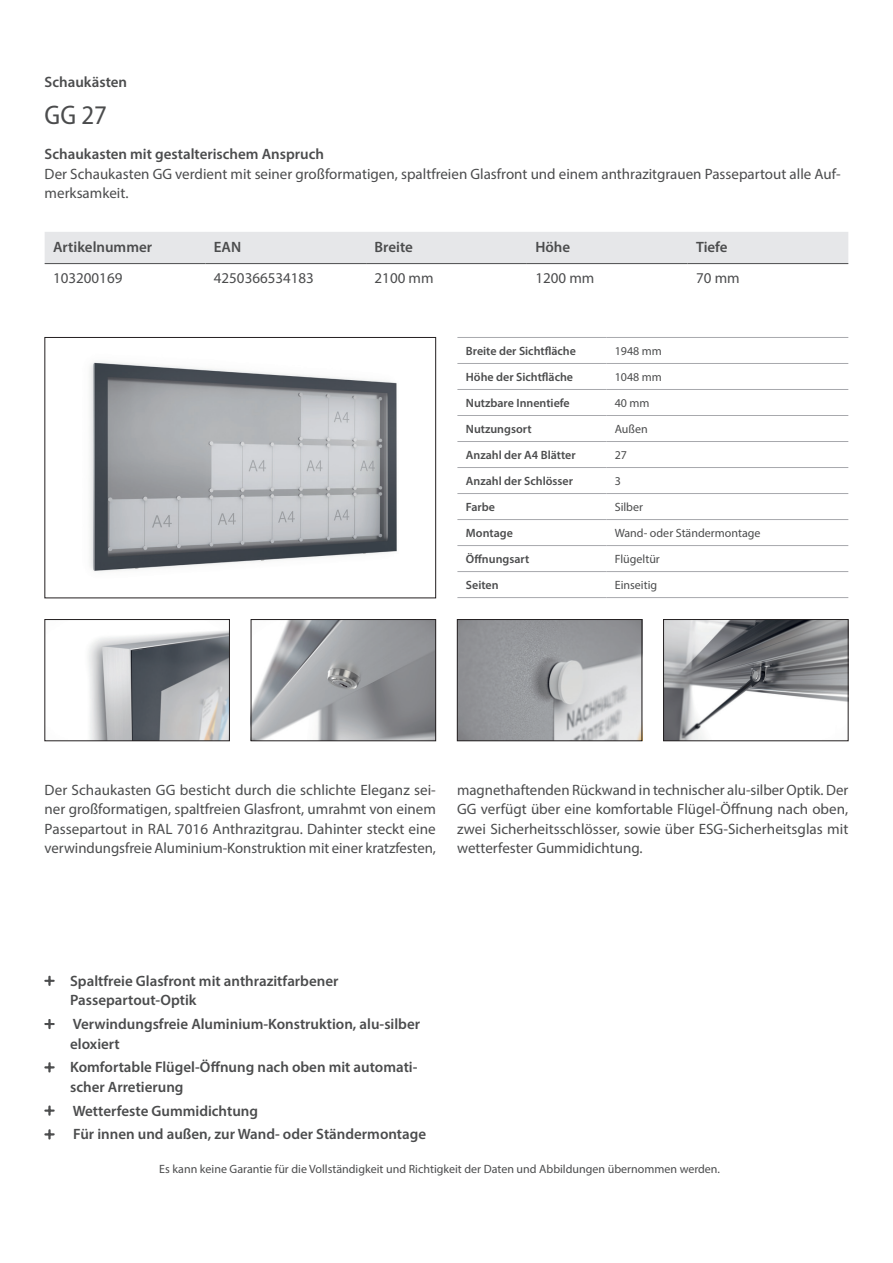
<style>
.page{position:relative;width:893px;height:1263px;background:#fff}
.page>*{position:absolute;margin:0;border:0;box-sizing:border-box;transform-origin:0 0}
.t1{font:semi-condensed 27px "Myriad Pro";color:#4b4c4d}
.t2{font:15px/19.5px "Myriad Pro";color:#4b4c4d;text-align:justify}
.t3{font:600 15px/19.5px "Myriad Pro";color:#4b4c4d}
.t4{font:12px "Myriad Pro";color:#4b4c4d}
.t5{font:600 12px "Myriad Pro";color:#4b4c4d}
</style>
<div class="page">
<img style="left:90px;top:362px;width:307px;height:209px">
<div style="left:45px;top:337px;width:391px;height:261px;border:1px solid #231f20"></div>
<img style="left:88px;top:630px;width:140px;height:109px">
<div style="left:45px;top:619px;width:185px;height:122px;border:1px solid #231f20"></div>
<img style="left:253px;top:621px;width:181px;height:118px">
<div style="left:251px;top:619px;width:185px;height:122px;border:1px solid #231f20"></div>
<img style="left:665px;top:621px;width:181px;height:118px">
<div style="left:663px;top:619px;width:185px;height:122px;border:1px solid #231f20"></div>
<img style="left:459px;top:621px;width:181px;height:118px">
<div style="left:457px;top:619px;width:185px;height:122px;border:1px solid #231f20"></div>
<div style="left:45px;top:232px;width:803px;height:31px;background:#e6e7e9"></div>
<hr style="left:45px;top:263px;width:160px;height:1px;background:#4b4c4d">
<hr style="left:205px;top:263px;width:161px;height:1px;background:#4b4c4d">
<hr style="left:366px;top:263px;width:161px;height:1px;background:#4b4c4d">
<hr style="left:527px;top:263px;width:161px;height:1px;background:#4b4c4d">
<hr style="left:688px;top:263px;width:160px;height:1px;background:#4b4c4d">
<hr style="left:457px;top:337px;width:149px;height:1px;background:#a8a9ad">
<hr style="left:606px;top:337px;width:242px;height:1px;background:#a8a9ad">
<hr style="left:457px;top:363px;width:149px;height:1px;background:#a8a9ad">
<hr style="left:606px;top:363px;width:242px;height:1px;background:#a8a9ad">
<hr style="left:457px;top:389px;width:149px;height:1px;background:#a8a9ad">
<hr style="left:606px;top:389px;width:242px;height:1px;background:#a8a9ad">
<hr style="left:457px;top:415px;width:149px;height:1px;background:#a8a9ad">
<hr style="left:606px;top:415px;width:242px;height:1px;background:#a8a9ad">
<hr style="left:457px;top:441px;width:149px;height:1px;background:#a8a9ad">
<hr style="left:606px;top:441px;width:242px;height:1px;background:#a8a9ad">
<hr style="left:457px;top:467px;width:149px;height:1px;background:#a8a9ad">
<hr style="left:606px;top:467px;width:242px;height:1px;background:#a8a9ad">
<hr style="left:457px;top:493px;width:149px;height:1px;background:#a8a9ad">
<hr style="left:606px;top:493px;width:242px;height:1px;background:#a8a9ad">
<hr style="left:457px;top:519px;width:149px;height:1px;background:#a8a9ad">
<hr style="left:606px;top:519px;width:242px;height:1px;background:#a8a9ad">
<hr style="left:457px;top:545px;width:149px;height:1px;background:#a8a9ad">
<hr style="left:606px;top:545px;width:242px;height:1px;background:#a8a9ad">
<hr style="left:457px;top:571px;width:149px;height:1px;background:#a8a9ad">
<hr style="left:606px;top:571px;width:242px;height:1px;background:#a8a9ad">
<hr style="left:457px;top:597px;width:149px;height:1px;background:#a8a9ad">
<hr style="left:606px;top:597px;width:242px;height:1px;background:#a8a9ad">
<p class="t3" style="left:45px;top:72px;width:84px">Schaukästen</p>
<h1 class="t1" style="left:45px;top:99px;width:64px">GG 27</h1>
<p class="t3" style="left:45px;top:144px;width:281px">Schaukasten mit gestalterischem Anspruch</p>
<p class="t2" style="left:45px;top:164px;width:798px">Der Schaukasten GG verdient mit seiner großformatigen, spaltfreien Glasfront und einem anthrazitgrauen Passepartout alle Auf&shy;merksamkeit.</p>
<p class="t3" style="left:53px;top:236px;width:101px">Artikelnummer</p>
<p class="t3" style="left:214px;top:236px;width:29px">EAN</p>
<p class="t3" style="left:375px;top:236px;width:40px">Breite</p>
<p class="t3" style="left:535px;top:236px;width:36px">Höhe</p>
<p class="t3" style="left:696px;top:236px;width:33px">Tiefe</p>
<p class="t2" style="left:53px;top:268px;width:71px">103200169</p>
<p class="t2" style="left:214px;top:268px;width:102px">4250366534183</p>
<p class="t2" style="left:375px;top:268px;width:60px">2100 mm</p>
<p class="t2" style="left:535px;top:268px;width:60px">1200 mm</p>
<p class="t2" style="left:696px;top:268px;width:45px">70 mm</p>
<p class="t5" style="left:466px;top:343px;width:112px">Breite der Sichtfläche</p>
<p class="t4" style="left:615px;top:344px;width:49px">1948 mm</p>
<p class="t5" style="left:466px;top:369px;width:109px">Höhe der Sichtfläche</p>
<p class="t4" style="left:615px;top:370px;width:49px">1048 mm</p>
<p class="t5" style="left:466px;top:395px;width:105px">Nutzbare Innentiefe</p>
<p class="t4" style="left:615px;top:396px;width:36px">40 mm</p>
<p class="t5" style="left:466px;top:421px;width:67px">Nutzungsort</p>
<p class="t4" style="left:615px;top:422px;width:35px">Außen</p>
<p class="t5" style="left:466px;top:447px;width:111px">Anzahl der A4 Blätter</p>
<p class="t4" style="left:615px;top:448px;width:14px">27</p>
<p class="t5" style="left:466px;top:473px;width:109px">Anzahl der Schlösser</p>
<p class="t4" style="left:615px;top:474px;width:8px">3</p>
<p class="t5" style="left:466px;top:499px;width:31px">Farbe</p>
<p class="t4" style="left:615px;top:500px;width:30px">Silber</p>
<p class="t5" style="left:466px;top:525px;width:48px">Montage</p>
<p class="t4" style="left:615px;top:526px;width:147px">Wand- oder Ständermontage</p>
<p class="t5" style="left:466px;top:551px;width:65px">Öffnungsart</p>
<p class="t4" style="left:615px;top:552px;width:47px">Flügeltür</p>
<p class="t5" style="left:466px;top:577px;width:34px">Seiten</p>
<p class="t4" style="left:615px;top:578px;width:44px">Einseitig</p>
<p class="t2" style="left:45px;top:780px;width:393px">Der Schaukasten GG besticht durch die schlichte Eleganz sei&shy;ner großformatigen, spaltfreien Glasfront, umrahmt von einem Passepartout in RAL 7016 Anthrazitgrau. Dahinter steckt eine verwindungsfreie Aluminium-Konstruktion mit einer kratzfesten,</p>
<p class="t2" style="left:457px;top:780px;width:393px">magnethaftenden Rückwand in technischer alu-silber Optik. Der GG verfügt über eine komfortable Flügel-Öffnung nach oben, zwei Sicherheitsschlösser, sowie über ESG-Sicherheitsglas mit wetterfester Gummidichtung.</p>
<p class="t3" style="left:70px;top:970px;width:270px">Spaltfreie Glasfront mit anthrazitfarbener<br>Passepartout-Optik</p>
<p class="t3" style="left:70px;top:1014px;width:351px">Verwindungsfreie Aluminium-Konstruktion, alu-silber eloxiert</p>
<p class="t3" style="left:70px;top:1057px;width:349px">Komfortable Flügel-Öffnung nach oben mit automati&shy;scher Arretierung</p>
<p class="t3" style="left:73px;top:1098px;width:355px;line-height:23.7px">Wetterfeste Gummidichtung<br>Für innen und außen, zur Wand- oder Ständermontage</p>
<p class="t4" style="left:159px;top:1161px;width:562px">Es kann keine Garantie für die Vollständigkeit und Richtigkeit der Daten und Abbildungen übernommen werden.</p>
</div>
